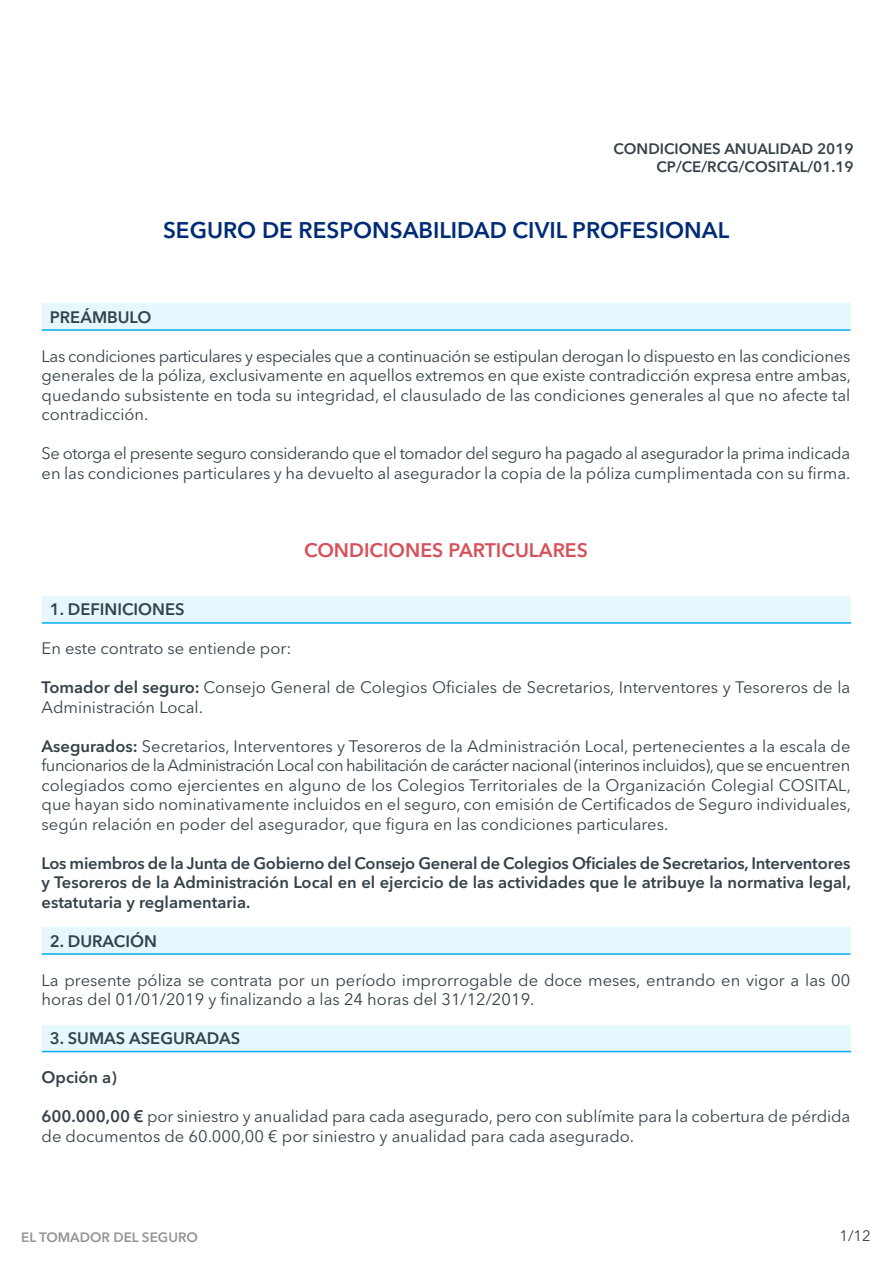
<style>
.page{position:relative;width:893px;height:1263px;background:#fff}
.page>*{position:absolute;margin:0;border:0;box-sizing:border-box;transform-origin:0 0}
.t1{font:600 22.5px "Avenir Next LT Pro";color:#002c75}
.t2{font:600 19.5px "Avenir Next LT Pro";color:#d7515a}
.t3{font:16.5px/19.5px "Avenir Next LT Pro";color:#35424a}
.t4{font:600 16.5px/19.5px "Avenir Next LT Pro";color:#35424a;text-align:justify}
.t5{font:600 15px/18px "Avenir Next LT Pro";color:#35424a;text-align:right}
.t6{font:15px "Avenir Next LT Pro";color:#35424a}
.t7{font:600 13.5px "Avenir Next LT Pro";color:#939598}
.s1{font-weight:600}
</style>
<div class="page">
<div style="left:42px;top:928px;width:808px;height:26px;background:#e6f7fd"></div>
<div style="left:42px;top:1025px;width:809px;height:26px;background:#e6f7fd"></div>
<div style="left:42px;top:597px;width:809px;height:26px;background:#e6f7fd"></div>
<div style="left:42px;top:304px;width:808px;height:26px;background:#e6f7fd"></div>
<hr style="left:42px;top:329px;width:808px;height:2px;background:#00aeef">
<hr style="left:42px;top:622px;width:809px;height:2px;background:#00aeef">
<hr style="left:42px;top:953px;width:808px;height:2px;background:#00aeef">
<hr style="left:42px;top:1051px;width:809px;height:1px;background:#00aeef">
<p class="t5" style="left:613px;top:141px;width:242px">CONDICIONES ANUALIDAD 2019<br>CP/CE/RCG/COSITAL/01.19</p>
<h1 class="t1" style="left:163px;top:222px;width:568px">SEGURO DE RESPONSABILIDAD CIVIL PROFESIONAL</h1>
<p class="t4" style="left:50px;top:309px;width:103px">PREÁMBULO</p>
<p class="t3" style="left:42px;top:348px;width:811px;text-align:justify">Las condiciones particulares y especiales que a continuación se estipulan derogan lo dispuesto en las condiciones generales de la póliza, exclusivamente en aquellos extremos en que existe contradicción expresa entre ambas, quedando subsistente en toda su integridad, el clausulado de las condiciones generales al que no afecte tal contradicción.</p>
<p class="t3" style="left:42px;top:446px;width:810px">Se otorga el presente seguro considerando que el tomador del seguro ha pagado al asegurador la prima indicada en las condiciones particulares y ha devuelto al asegurador la copia de la póliza cumplimentada con su firma.</p>
<p class="t2" style="left:304px;top:543px;width:285px">CONDICIONES PARTICULARES</p>
<p class="t4" style="left:50px;top:601px;width:136px">1. DEFINICIONES</p>
<p class="t3" style="left:42px;top:641px;width:251px">En este contrato se entiende por:</p>
<p class="t3" style="left:42px;top:680px;width:810px"><span class="s1">Tomador del seguro:</span> Consejo General de Colegios Oficiales de Secretarios, Interventores y Tesoreros de la<br>Administración Local.</p>
<p class="t3" style="left:42px;top:738px;width:811px;text-align:justify"><span class="s1">Asegurados:</span> Secretarios, Interventores y Tesoreros de la Administración Local, pertenecientes a la escala de funcionarios de la Administración Local con habilitación de carácter nacional (interinos incluidos), que se encuentren colegiados como ejercientes en alguno de los Colegios Territoriales de la Organización Colegial COSITAL, que hayan sido nominativamente incluidos en el seguro, con emisión de Certificados de Seguro individuales, según relación en poder del asegurador, que figura en las condiciones particulares.</p>
<p class="t4" style="left:42px;top:855px;width:811px">Los miembros de la Junta de Gobierno del Consejo General de Colegios Oficiales de Secretarios, Interventores y Tesoreros de la Administración Local en el ejercicio de las actividades que le atribuye la normativa legal, estatutaria y reglamentaria.</p>
<p class="t4" style="left:50px;top:933px;width:109px">2. DURACIÓN</p>
<p class="t3" style="left:41px;top:972px;width:810px">La presente póliza se contrata por un período improrrogable de doce meses, entrando en vigor a las 00 horas del 01/01/2019 y finalizando a las 24 horas del 31/12/2019.</p>
<p class="t4" style="left:50px;top:1031px;width:192px">3. SUMAS ASEGURADAS</p>
<p class="t4" style="left:42px;top:1070px;width:77px">Opción a)</p>
<p class="t3" style="left:42px;top:1109px;width:810px"><span class="s1">600.000,00 €</span> por siniestro y anualidad para cada asegurado, pero con sublímite para la cobertura de pérdida de documentos de 60.000,00 € por siniestro y anualidad para cada asegurado.</p>
<p class="t7" style="left:21px;top:1232px;width:178px">EL TOMADOR DEL SEGURO</p>
<p class="t6" style="left:839px;top:1230px;width:33px">1/12</p>
</div>
